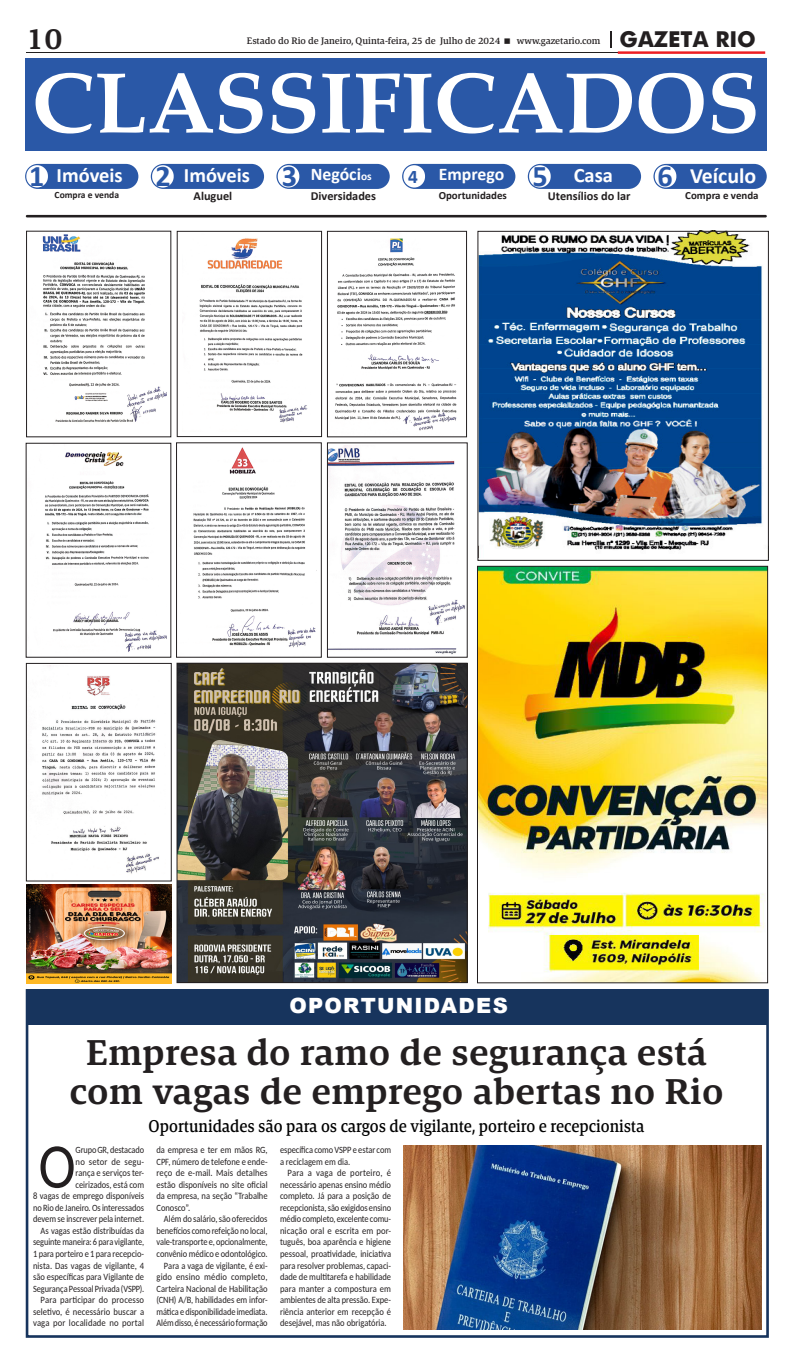
<style>
.page{position:relative;width:794px;height:1365px;background:#fff}
.page>*{position:absolute;margin:0;border:0;box-sizing:border-box;transform-origin:0 0}
.t1{font:700 86.1px "Book Antiqua";color:#fff}
.TEXTO_NORMAL_-_X{font:63.61px "Carlito";color:#231f20;scale:.88 1}
.Tit_-_5_col_-_1_linha{font:600 36.75px "Askan";letter-spacing:.01em;color:#231f20}
.t2{font:600 30.54px "Askan";color:#231f20}
.t3{font:700 30.1px "Calibri";color:#2a58a7}
.t4{font:700 21.88px "Futura";color:#231f20}
.t5{font:700 21.88px "Calibri";color:#fff}
.t6{font:900 21px "Arial";letter-spacing:.06em;color:#fff}
.t7{font:700 20.47px "Calibri";color:#fff}
.t8{font:700 19.25px "Calibri";color:#2a58a7}
.t9{font:700 17.76px "Calibri";color:#fff}
.Tit_-_Manchete_6_col_2_linhas{font:500 17.5px "Askan";color:#000;scale:.9 1}
.t10{font:700 12.34px "Calibri";color:#231f20}
.t11{font:700 10.94px "Calibri";color:#231f20}
.TEXTO_NORMAL_-_X-2{font:9.62px/11.5px "Carlito";letter-spacing:-.005em;color:#231f20;text-align:justify;scale:.88 1}
.TEXTO_NORMAL_-_X-3{font:9.62px/11.5px "Carlito";letter-spacing:-.005em;color:#231f20;text-align:justify;scale:.9 1}
.TEXTO_NORMAL_-_X-4{font:9.62px/11.5px "Carlito";letter-spacing:-.005em;color:#231f20;text-align:right;scale:.86 1}
.t12{font:500 9.62px "Askan";color:#231f20}
.TEXTO_NORMAL_-_X-5{font:9.62px/11.5px "Carlito";letter-spacing:-.005em;color:#231f20;scale:.87 1}
.t13{font:700 9.54px "Calibri";color:#231f20}
.s1{font-size:11.38px}
</style>
<div class="page">
<hr style="left:26px;top:53px;width:735px;height:1px;background:#212020">
<hr style="left:618px;top:51px;width:147px;height:3px;background:#ee1d23">
<svg style="left:610px;top:31px;width:1px;height:16px"></svg>
<div style="left:26px;top:989px;width:743px;height:348px;border:3px solid #17345d"></div>
<hr style="left:26px;top:215px;width:741px;height:2px;background:#231f20">
<div style="left:25px;top:58px;width:741px;height:93px;background:#2a58a7"></div>
<div style="left:25px;top:164px;width:113px;height:25px;background:#2a58a7;border-radius:13px"></div>
<div style="left:151px;top:164px;width:113px;height:25px;background:#2a58a7;border-radius:13px"></div>
<div style="left:276px;top:164px;width:114px;height:25px;background:#2a58a7;border-radius:13px"></div>
<div style="left:402px;top:164px;width:113px;height:25px;background:#2a58a7;border-radius:13px"></div>
<div style="left:528px;top:164px;width:113px;height:25px;background:#2a58a7;border-radius:13px"></div>
<div style="left:653px;top:164px;width:113px;height:25px;background:#2a58a7;border-radius:13px"></div>
<div style="left:26px;top:165px;width:22px;height:22px;background:#fff;border-radius:11px"></div>
<div style="left:152px;top:165px;width:22px;height:22px;background:#fff;border-radius:11px"></div>
<div style="left:278px;top:165px;width:21px;height:22px;background:#fff;border-radius:11px"></div>
<div style="left:403px;top:165px;width:22px;height:22px;background:#fff;border-radius:11px"></div>
<div style="left:529px;top:165px;width:22px;height:22px;background:#fff;border-radius:11px"></div>
<div style="left:655px;top:165px;width:21px;height:22px;background:#fff;border-radius:11px"></div>
<img style="left:479px;top:233px;width:283px;height:317px">
<div style="left:477px;top:231px;width:292px;height:329px;border:1px solid #231f20"></div>
<div style="left:26px;top:989px;width:741px;height:35px;background:#17345d"></div>
<img style="left:26px;top:884px;width:145px;height:99px">
<img style="left:42px;top:234px;width:124px;height:188px">
<img style="left:199px;top:238px;width:109px;height:185px">
<div style="left:177px;top:231px;width:145px;height:206px;border:1px solid #231f20"></div>
<img style="left:334px;top:238px;width:123px;height:193px">
<div style="left:327px;top:231px;width:140px;height:206px;border:1px solid #231f20"></div>
<img style="left:45px;top:452px;width:121px;height:200px">
<img style="left:193px;top:447px;width:123px;height:201px">
<div style="left:176px;top:442px;width:146px;height:215px;border:1px solid #231f20"></div>
<img style="left:329px;top:446px;width:136px;height:209px">
<div style="left:327px;top:442px;width:140px;height:215px;border:1px solid #231f20"></div>
<img style="left:42px;top:665px;width:117px;height:209px">
<div style="left:26px;top:663px;width:146px;height:218px;border:1px solid #231f20"></div>
<img style="left:179px;top:664px;width:286px;height:316px">
<div style="left:177px;top:662px;width:290px;height:320px;border:1px solid #231f20"></div>
<img style="left:479px;top:568px;width:287px;height:413px">
<div style="left:477px;top:566px;width:291px;height:417px;border:1px solid #231f20"></div>
<img style="left:403px;top:1145px;width:358px;height:184px">
<svg style="left:242px;top:704px;width:7px;height:3px"></svg>
<h3 class="t2" style="left:26px;top:20px;width:38px">10</h3>
<p class="t12" style="left:247px;top:34px;width:255px">Estado do Rio de Janeiro, Quinta-feira, 25 de Julho de 2024</p>
<p class="t12" style="left:517px;top:34px;width:85px">www.gazetario.com</p>
<h3 class="t4" style="left:619px;top:23px;width:138px">GAZETA RIO</h3>
<p class="t1" style="left:32px;top:44px;width:729px">CLASSIFICADOS</p>
<p class="t3" style="left:29px;top:154px;width:17px">1</p>
<p class="t7" style="left:57px;top:160px;width:68px">Imóveis</p>
<p class="t3" style="left:155px;top:154px;width:17px">2</p>
<p class="t7" style="left:184px;top:160px;width:68px">Imóveis</p>
<p class="t3" style="left:282px;top:154px;width:17px">3</p>
<p class="t9" style="left:311px;top:161px;width:62px">Negóci<span class="s1">os</span></p>
<p class="t8" style="left:408px;top:163px;width:11px">4</p>
<p class="t9" style="left:439px;top:161px;width:67px">Emprego</p>
<p class="t3" style="left:532px;top:154px;width:17px">5</p>
<p class="t7" style="left:573px;top:160px;width:41px">Casa</p>
<p class="t3" style="left:657px;top:154px;width:17px">6</p>
<p class="t5" style="left:690px;top:160px;width:68px">Veículo</p>
<p class="t13" style="left:55px;top:188px;width:66px">Compra e venda</p>
<p class="t10" style="left:193px;top:187px;width:40px">Aluguel</p>
<p class="t10" style="left:311px;top:187px;width:67px">Diversidades</p>
<p class="t11" style="left:439px;top:187px;width:70px">Oportunidades</p>
<p class="t10" style="left:548px;top:187px;width:84px">Utensílios do lar</p>
<p class="t11" style="left:685px;top:187px;width:75px">Compra e venda</p>
<p class="t6" style="left:289px;top:990px;width:220px">OPORTUNIDADES</p>
<p class="Tit_-_5_col_-_1_linha" style="left:86px;top:1029px;width:622px">Empresa do ramo de segurança está</p>
<p class="Tit_-_5_col_-_1_linha" style="left:70px;top:1068px;width:655px">com vagas de emprego abertas no Rio</p>
<p class="Tit_-_Manchete_6_col_2_linhas" style="left:149px;top:1115px;width:552px">Oportunidades são para os cargos de vigilante, porteiro e recepcionista</p>
<p class="TEXTO_NORMAL_-_X-4" style="left:33px;top:1143px;width:131px">Grupo GR, destacado<br>no setor de segu-<br>rança e serviços ter-<br>ceirizados, está com<br>8 vagas de emprego disponíveis no Rio de Janeiro. Os interessados devem se inscrever pela internet.</p>
<p class="TEXTO_NORMAL_-_X-2" style="left:33px;top:1224px;width:128px;text-indent:7px">As vagas estão distribuídas da seguinte maneira: 6 para vigilante, 1 para porteiro e 1 para recepcio&shy;nista. Das vagas de vigilante, 4 são específicas para Vigilante de Segurança Pessoal Privada (VSPP).</p>
<p class="TEXTO_NORMAL_-_X-3" style="left:33px;top:1293px;width:125px;text-indent:7px">Para participar do processo seletivo, é necessário buscar a vaga por localidade no portal</p>
<p class="TEXTO_NORMAL_-_X" style="left:39px;top:1122px;width:44px">O</p>
<p class="TEXTO_NORMAL_-_X-2" style="left:156px;top:1143px;width:128px">da empresa e ter em mãos RG, CPF, número de telefone e ende&shy;reço de e-mail. Mais detalhes estão disponíveis no site oficial da empresa, na seção “Trabalhe Conosco”.</p>
<p class="TEXTO_NORMAL_-_X-2" style="left:156px;top:1212px;width:128px;text-indent:7px">Além do salário, são oferecidos benefícios como refeição no local, vale-transporte e, opcionalmente, convênio médico e odontológico.</p>
<p class="TEXTO_NORMAL_-_X-2" style="left:156px;top:1258px;width:128px;text-indent:7px">Para a vaga de vigilante, é exi&shy;gido ensino médio completo, Carteira Nacional de Habilitação (CNH) A/B, habilidades em infor&shy;mática e disponibilidade imediata.<br>Além disso, é necessário formação</p>
<p class="TEXTO_NORMAL_-_X-5" style="left:280px;top:1143px;width:129px">específica como VSPP e estar com a reciclagem em dia.</p>
<p class="TEXTO_NORMAL_-_X-3" style="left:280px;top:1166px;width:125px;text-indent:7px">Para a vaga de porteiro, é necessário apenas ensino médio completo. Já para a posição de recepcionista, são exigidos ensino médio completo, excelente comu&shy;nicação oral e escrita em por&shy;tuguês, boa aparência e higiene pessoal, proatividade, iniciativa para resolver problemas, capaci&shy;dade de multitarefa e habilidade para manter a compostura em ambientes de alta pressão. Expe&shy;riência anterior em recepção é desejável, mas não obrigatória.</p>
</div>
